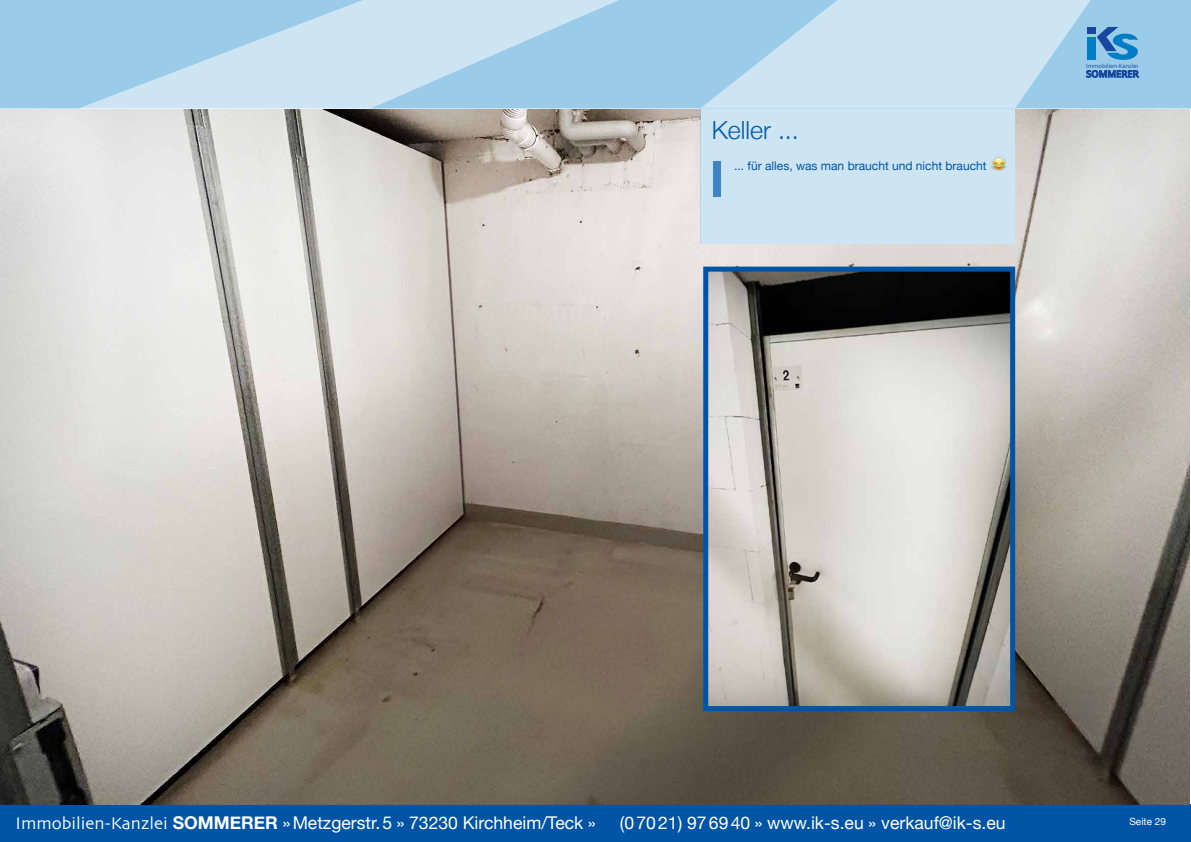
<style>
.page{position:relative;width:1191px;height:842px;background:#fff}
.page>*{position:absolute;margin:0;border:0;box-sizing:border-box;transform-origin:0 0}
.t1{font:300 25px "Helvetica Neue";color:#005baa}
.t2{font:17.6px "Helvetica Neue";color:#fff}
.t3{font:12px "Helvetica Neue";color:#0054a6}
.t4{font:10px "Helvetica Neue";color:#fff}
.t5{font:5.8px "Open Sans";color:#17479e}
.s1{font-family:"Skia"}
.s2{font-weight:700}
</style>
<div class="page">
<div style="left:0;top:804px;width:1191px;height:38px;background:#0054a6"></div>
<img style="left:1px;top:108px;width:1188px;height:696px">
<img style="left:709px;top:273px;width:300px;height:432px">
<div style="left:703px;top:267px;width:312px;height:444px;border:5px solid #0054a6"></div>
<div style="left:0;top:0;width:78px;height:108px;background:#9acbe8"></div>
<svg style="left:78px;top:0;width:292px;height:108px;background:#b3d8ed"></svg>
<svg style="left:370px;top:0;width:330px;height:108px;background:#add4ec"></svg>
<svg style="left:700px;top:0;width:315px;height:108px;background:#c1dff0"></svg>
<div style="left:700px;top:108px;width:315px;height:135px;background:#cde5f3"></div>
<svg style="left:1015px;top:0;width:176px;height:108px;background:#9bc9e6"></svg>
<div style="left:713px;top:161px;width:7px;height:36px;background:#3d85c6"></div>
<img style="left:990px;top:156px;width:16px;height:15px">
<h1 class="t1" style="left:711px;top:110px;width:89px">Keller ...</h1>
<p class="t3" style="left:734px;top:157px;width:254px">... für alles, was man braucht und nicht braucht</p>
<p class="t5" style="left:1086px;top:61px;width:54px">Immobilien-Kanzlei</p>
<p class="t2" style="left:16px;top:810px;width:582px"><span class="s1">Immobilien-Kanzlei</span> <span class="s2">SOMMERER</span> »Metzgerstr.5 » 73230 Kirchheim/Teck »</p>
<p class="t2" style="left:620px;top:810px;width:387px">(07021) 976940 » www.ik-s.eu » verkauf@ik-s.eu</p>
<p class="t4" style="left:1129px;top:814px;width:38px">Seite 29</p>
</div>
